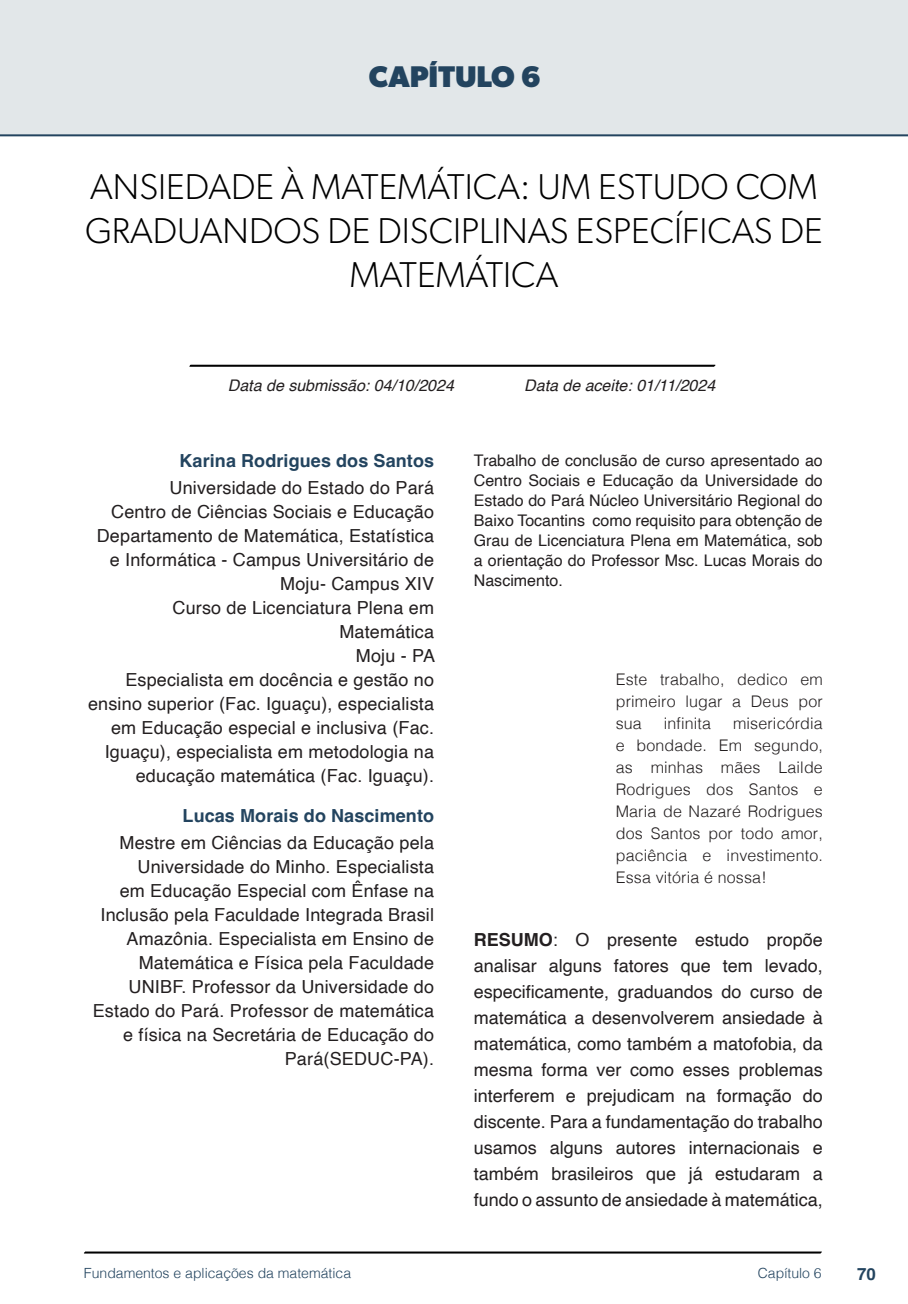
<style>
.page{position:relative;width:908px;height:1304px;background:#fff}
.page>*{position:absolute;margin:0;border:0;box-sizing:border-box;transform-origin:0 0}
.nome_artigos{font:300 36px/44px "Gibson";color:#000;text-align:center}
.capítulos{font:700 30px "Gibson";color:#23445f}
.info_autores{font:18px/24px "Helvetica";letter-spacing:.01em;color:#231f20;text-align:right}
.Resumos_e_PC_TXT{font:18px/26px "Helvetica";color:#231f20;text-align:justify}
.nome_autores{font:700 18px "Helvetica";letter-spacing:.005em;color:#23445f}
.t1{font:700 16.8px "Helvetica";color:#23445f}
.referencias_finais{font:16px/20px "Helvetica";color:#231f20;text-align:justify}
.citacoes{font:300 16px/22px "Helvetica";letter-spacing:.01em;color:#231f20;text-align:justify}
.data{font:italic 16px "Helvetica";color:#231f20}
.t2{font:300 14px "Helvetica";color:#23445f}
.s1{font-weight:700}
</style>
<div class="page">
<svg style="left:84px;top:1251px;width:737px;height:3px;background:#515151"></svg>
<div style="left:0;top:0;width:907px;height:136px;background:#e2e7e9"></div>
<div style="left:44px;top:72px;width:68px;height:61px;background:#e2e7e9"></div>
<svg style="left:189px;top:364px;width:526px;height:3px;background:#4f4f4f"></svg>
<p class="capítulos" style="left:369px;top:58px;width:173px">CAPÍTULO 6</p>
<p class="nome_artigos" style="left:85px;top:164px;width:738px">ANSIEDADE À MATEMÁTICA: UM ESTUDO COM<br>GRADUANDOS DE DISCIPLINAS ESPECÍFICAS DE<br>MATEMÁTICA</p>
<p class="data" style="left:228px;top:373px;width:227px">Data de submissão: 04/10/2024</p>
<p class="data" style="left:524px;top:373px;width:192px">Data de aceite: 01/11/2024</p>
<p class="nome_autores" style="left:179px;top:450px;width:256px">Karina Rodrigues dos Santos</p>
<p class="info_autores" style="left:169px;top:477px;width:266px">Universidade do Estado do Pará</p>
<p class="info_autores" style="left:111px;top:501px;width:324px">Centro de Ciências Sociais e Educação</p>
<p class="info_autores" style="left:97px;top:525px;width:338px">Departamento de Matemática, Estatística e Informática - Campus Universitário de<br>Moju- Campus XIV</p>
<p class="info_autores" style="left:172px;top:597px;width:263px">Curso de Licenciatura Plena em<br>Matemática</p>
<p class="info_autores" style="left:356px;top:645px;width:81px">Moju - PA</p>
<p class="info_autores" style="left:88px;top:669px;width:347px">Especialista em docência e gestão no ensino superior (Fac. Iguaçu), especialista em Educação especial e inclusiva (Fac.<br>Iguaçu), especialista em metodologia na educação matemática (Fac. Iguaçu).</p>
<p class="nome_autores" style="left:182px;top:804px;width:253px">Lucas Morais do Nascimento</p>
<p class="info_autores" style="left:93px;top:831px;width:342px">Mestre em Ciências da Educação pela Universidade do Minho. Especialista<br>em Educação Especial com Ênfase na Inclusão pela Faculdade Integrada Brasil Amazônia. Especialista em Ensino de Matemática e Física pela Faculdade UNIBF. Professor da Universidade do Estado do Pará. Professor de matemática e física na Secretária de Educação do Pará(SEDUC-PA).</p>
<p class="referencias_finais" style="left:473px;top:450px;width:350px">Trabalho de conclusão de curso apresentado ao Centro Sociais e Educação da Universidade do Estado do Pará Núcleo Universitário Regional do Baixo Tocantins como requisito para obtenção de Grau de Licenciatura Plena em Matemática, sob a orientação do Professor Msc. Lucas Morais do Nascimento.</p>
<p class="citacoes" style="left:615px;top:667px;width:208px">Este trabalho, dedico em primeiro lugar a Deus por sua</p>
<p class="citacoes" style="left:663px;top:711px;width:49px">infinita</p>
<p class="citacoes" style="left:615px;top:711px;width:208px;text-indent:117px">misericórdia e bondade. Em segundo, as minhas mães Lailde Rodrigues dos Santos e Maria de Nazaré Rodrigues dos Santos por todo amor, paciência e investimento.<br>Essa vitória é nossa!</p>
<p class="Resumos_e_PC_TXT" style="left:473px;top:927px;width:350px"><span class="s1">RESUMO</span>: O presente estudo propõe analisar alguns fatores que tem levado, especificamente, graduandos do curso de matemática a desenvolverem ansiedade à matemática, como também a matofobia, da mesma forma ver como esses problemas interferem e prejudicam na formação do discente. Para a fundamentação do trabalho usamos alguns autores internacionais e também brasileiros que já estudaram a fundo o assunto de ansiedade à matemática,</p>
<p class="t2" style="left:84px;top:1261px;width:268px">Fundamentos e aplicações da matemática</p>
<p class="t2" style="left:757px;top:1261px;width:65px">Capítulo 6</p>
<p class="t1" style="left:856px;top:1264px;width:20px">70</p>
</div>
